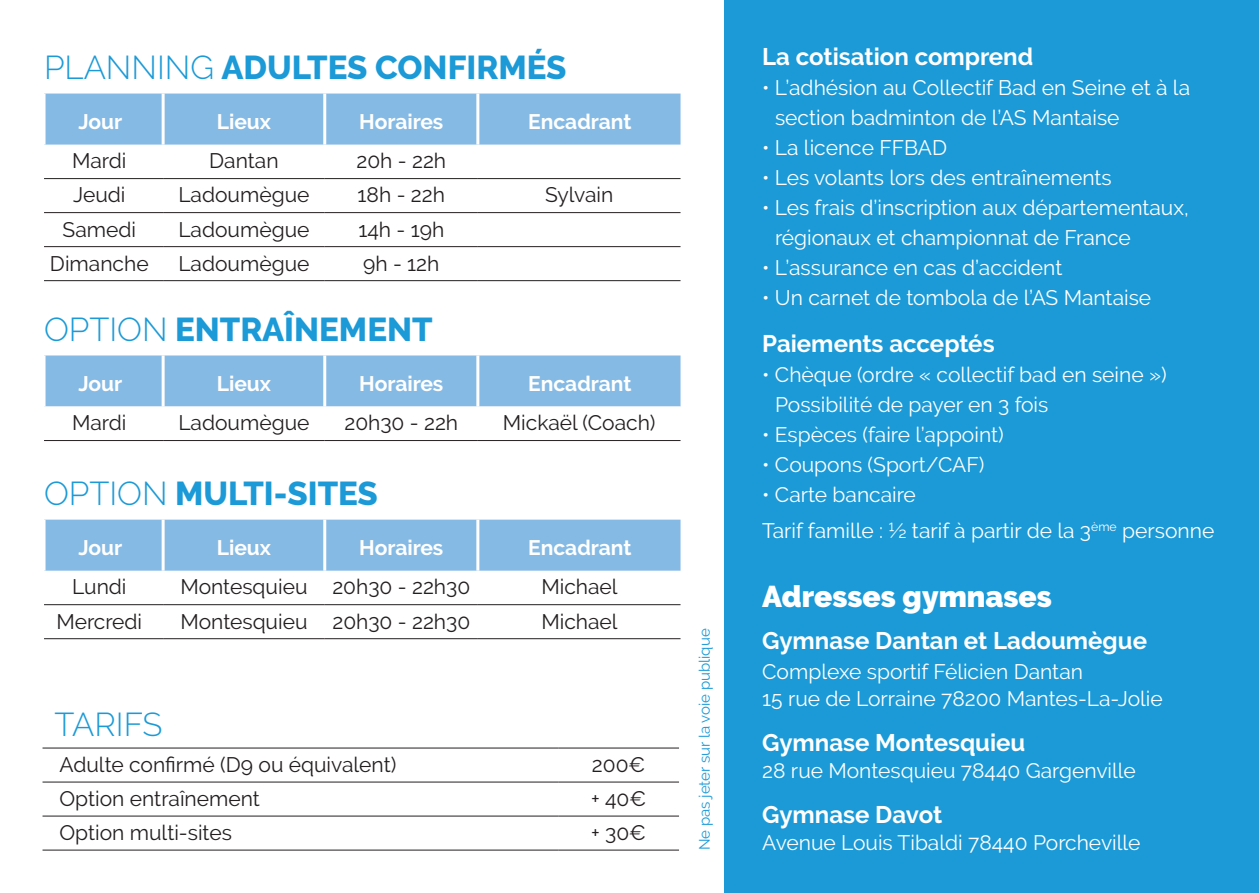
<style>
.page{position:relative;width:1259px;height:893px;background:#fff}
.page>*{position:absolute;margin:0;border:0;box-sizing:border-box;transform-origin:0 0}
.t1{font:800 33px "Raleway";color:#1b9ad7}
.t2{font:300 33px "Raleway";color:#1b9ad7}
.t3{font:900 30px "Raleway";color:#fff}
.t4{font:700 24px "Raleway";color:#fff}
.t5{font:21px/30px "Raleway";color:#fff}
.t6{font:21px "Raleway";color:#231f20}
.t7{font:700 21px "Raleway";color:#fff}
.t8{font:15px "Raleway";color:#1b9ad7}
.s1{font-weight:300}
</style>
<div class="page">
<div style="left:725px;top:0;width:534px;height:893px;background:#1b9ad7"></div>
<div style="left:46px;top:94px;width:634px;height:51px;background:#85bae5"></div>
<hr style="left:44px;top:178px;width:119px;height:1px;background:#231f20">
<hr style="left:163px;top:178px;width:162px;height:1px;background:#231f20">
<hr style="left:325px;top:178px;width:153px;height:1px;background:#231f20">
<hr style="left:478px;top:178px;width:202px;height:1px;background:#231f20">
<hr style="left:44px;top:212px;width:119px;height:1px;background:#231f20">
<hr style="left:44px;top:246px;width:119px;height:1px;background:#231f20">
<hr style="left:44px;top:280px;width:119px;height:1px;background:#231f20">
<hr style="left:163px;top:212px;width:162px;height:1px;background:#231f20">
<hr style="left:163px;top:246px;width:162px;height:1px;background:#231f20">
<hr style="left:163px;top:280px;width:162px;height:1px;background:#231f20">
<hr style="left:325px;top:212px;width:153px;height:1px;background:#231f20">
<hr style="left:478px;top:212px;width:202px;height:1px;background:#231f20">
<hr style="left:325px;top:246px;width:153px;height:1px;background:#231f20">
<hr style="left:478px;top:246px;width:202px;height:1px;background:#231f20">
<hr style="left:325px;top:280px;width:153px;height:1px;background:#231f20">
<hr style="left:478px;top:280px;width:202px;height:1px;background:#231f20">
<hr style="left:162px;top:94px;width:3px;height:51px;background:#fff">
<hr style="left:323px;top:94px;width:3px;height:51px;background:#fff">
<hr style="left:476px;top:94px;width:3px;height:51px;background:#fff">
<div style="left:46px;top:520px;width:634px;height:51px;background:#85bae5"></div>
<hr style="left:44px;top:604px;width:119px;height:1px;background:#231f20">
<hr style="left:44px;top:638px;width:119px;height:1px;background:#231f20">
<hr style="left:163px;top:604px;width:162px;height:1px;background:#231f20">
<hr style="left:163px;top:638px;width:162px;height:1px;background:#231f20">
<hr style="left:325px;top:604px;width:153px;height:1px;background:#231f20">
<hr style="left:478px;top:604px;width:202px;height:1px;background:#231f20">
<hr style="left:325px;top:638px;width:153px;height:1px;background:#231f20">
<hr style="left:478px;top:638px;width:202px;height:1px;background:#231f20">
<hr style="left:162px;top:520px;width:3px;height:51px;background:#fff">
<hr style="left:323px;top:520px;width:3px;height:51px;background:#fff">
<hr style="left:476px;top:520px;width:3px;height:51px;background:#fff">
<div style="left:44px;top:355px;width:636px;height:52px;background:#85bae5"></div>
<hr style="left:44px;top:440px;width:119px;height:1px;background:#231f20">
<hr style="left:163px;top:440px;width:162px;height:1px;background:#231f20">
<hr style="left:325px;top:440px;width:153px;height:1px;background:#231f20">
<hr style="left:478px;top:440px;width:202px;height:1px;background:#231f20">
<hr style="left:43px;top:355px;width:3px;height:51px;background:#fff">
<hr style="left:162px;top:355px;width:3px;height:51px;background:#fff">
<hr style="left:323px;top:355px;width:3px;height:51px;background:#fff">
<hr style="left:476px;top:355px;width:3px;height:51px;background:#fff">
<hr style="left:43px;top:781px;width:515px;height:1px;background:#231f20">
<hr style="left:558px;top:781px;width:121px;height:1px;background:#231f20">
<hr style="left:43px;top:815px;width:515px;height:2px;background:#231f20">
<hr style="left:558px;top:815px;width:121px;height:2px;background:#231f20">
<hr style="left:43px;top:850px;width:515px;height:1px;background:#231f20">
<hr style="left:558px;top:850px;width:121px;height:1px;background:#231f20">
<hr style="left:43px;top:747px;width:515px;height:1px;background:#231f20">
<hr style="left:558px;top:747px;width:121px;height:1px;background:#231f20">
<h1 class="t1" style="left:44px;top:49px;width:524px"><span class="s1">PLANNING</span> ADULTES CONFIRMÉS</h1>
<p class="t7" style="left:78px;top:110px;width:45px">Jour</p>
<p class="t7" style="left:217px;top:110px;width:56px">Lieux</p>
<p class="t7" style="left:359px;top:110px;width:86px">Horaires</p>
<p class="t7" style="left:528px;top:110px;width:105px">Encadrant</p>
<p class="t6" style="left:72px;top:149px;width:56px">Mardi</p>
<p class="t6" style="left:209px;top:149px;width:71px">Dantan</p>
<p class="t6" style="left:356px;top:149px;width:91px">20h - 22h</p>
<p class="t6" style="left:73px;top:183px;width:54px">Jeudi</p>
<p class="t6" style="left:178px;top:183px;width:133px">Ladoumègue</p>
<p class="t6" style="left:358px;top:183px;width:89px">18h - 22h</p>
<p class="t6" style="left:545px;top:183px;width:70px">Sylvain</p>
<p class="t6" style="left:63px;top:217px;width:75px">Samedi</p>
<p class="t6" style="left:178px;top:217px;width:133px">Ladoumègue</p>
<p class="t6" style="left:358px;top:217px;width:87px">14h - 19h</p>
<p class="t6" style="left:50px;top:251px;width:100px">Dimanche</p>
<p class="t6" style="left:178px;top:251px;width:133px">Ladoumègue</p>
<p class="t6" style="left:363px;top:251px;width:78px">9h - 12h</p>
<h1 class="t1" style="left:44px;top:311px;width:390px"><span class="s1">OPTION</span> ENTRAÎNEMENT</h1>
<p class="t7" style="left:78px;top:371px;width:45px">Jour</p>
<p class="t7" style="left:217px;top:371px;width:56px">Lieux</p>
<p class="t7" style="left:359px;top:371px;width:86px">Horaires</p>
<p class="t7" style="left:528px;top:371px;width:105px">Encadrant</p>
<p class="t6" style="left:72px;top:411px;width:56px">Mardi</p>
<p class="t6" style="left:178px;top:411px;width:133px">Ladoumègue</p>
<p class="t6" style="left:344px;top:411px;width:115px">20h30 - 22h</p>
<p class="t6" style="left:503px;top:411px;width:154px">Mickaël (Coach)</p>
<h1 class="t1" style="left:44px;top:475px;width:335px"><span class="s1">OPTION</span> MULTI-SITES</h1>
<p class="t7" style="left:78px;top:536px;width:45px">Jour</p>
<p class="t7" style="left:217px;top:536px;width:56px">Lieux</p>
<p class="t7" style="left:359px;top:536px;width:86px">Horaires</p>
<p class="t7" style="left:528px;top:536px;width:105px">Encadrant</p>
<p class="t6" style="left:72px;top:575px;width:56px">Lundi</p>
<p class="t6" style="left:180px;top:575px;width:291px">Montesquieu 20h30 - 22h30</p>
<p class="t6" style="left:541px;top:575px;width:78px">Michael</p>
<p class="t6" style="left:56px;top:609px;width:87px">Mercredi</p>
<p class="t6" style="left:180px;top:609px;width:291px">Montesquieu 20h30 - 22h30</p>
<p class="t6" style="left:541px;top:609px;width:78px">Michael</p>
<h1 class="t2" style="left:55px;top:705px;width:109px">TARIFS</h1>
<p class="t6" style="left:60px;top:752px;width:338px">Adulte confirmé (D9 ou équivalent)</p>
<p class="t6" style="left:592px;top:752px;width:55px">200€</p>
<p class="t6" style="left:60px;top:786px;width:202px">Option entraînement</p>
<p class="t6" style="left:591px;top:786px;width:57px">+ 40€</p>
<p class="t6" style="left:60px;top:820px;width:174px">Option multi-sites</p>
<p class="t6" style="left:591px;top:820px;width:56px">+ 30€</p>
<p class="t8" style="left:695px;top:850px;width:223px;rotate:-90deg">Ne pas jeter sur la voie publique</p>
<p class="t4" style="left:762px;top:43px;width:272px">La cotisation comprend</p>
<p class="t5" style="left:775px;top:73px;width:416px;text-indent:-13px">• L’adhésion au Collectif Bad en Seine et à la section badminton de l’AS Mantaise</p>
<p class="t5" style="left:762px;top:133px;width:186px">• La licence FFBAD</p>
<p class="t5" style="left:762px;top:163px;width:351px">• Les volants lors des entraînements</p>
<p class="t5" style="left:775px;top:193px;width:415px;text-indent:-13px">• Les frais d’inscription aux départementaux, régionaux et championnat de France</p>
<p class="t5" style="left:762px;top:253px;width:302px">• L’assurance en cas d’accident</p>
<p class="t5" style="left:762px;top:283px;width:390px">• Un carnet de tombola de l’AS Mantaise</p>
<p class="t4" style="left:762px;top:330px;width:234px">Paiements acceptés</p>
<p class="t5" style="left:775px;top:359px;width:393px;text-indent:-13px">• Chèque (ordre « collectif bad en seine »)<br>Possibilité de payer en 3 fois</p>
<p class="t5" style="left:762px;top:419px;width:243px">• Espèces (faire l’appoint)</p>
<p class="t5" style="left:762px;top:449px;width:224px">• Coupons (Sport/CAF)</p>
<p class="t5" style="left:762px;top:476px;width:454px;line-height:36px">• Carte bancaire<br>Tarif famille : ½ tarif à partir de la 3<sup>ème</sup> personne</p>
<h2 class="t3" style="left:762px;top:579px;width:291px">Adresses gymnases</h2>
<p class="t4" style="left:762px;top:627px;width:386px">Gymnase Dantan et Ladoumègue</p>
<p class="t5" style="left:762px;top:658px;width:402px;line-height:27px">Complexe sportif Félicien Dantan<br>15 rue de Lorraine 78200 Mantes-La-Jolie</p>
<p class="t4" style="left:762px;top:729px;width:265px">Gymnase Montesquieu</p>
<p class="t5" style="left:762px;top:756px;width:375px">28 rue Montesquieu 78440 Gargenville</p>
<p class="t4" style="left:762px;top:801px;width:182px">Gymnase Davot</p>
<p class="t5" style="left:762px;top:828px;width:380px">Avenue Louis Tibaldi 78440 Porcheville</p>
</div>
